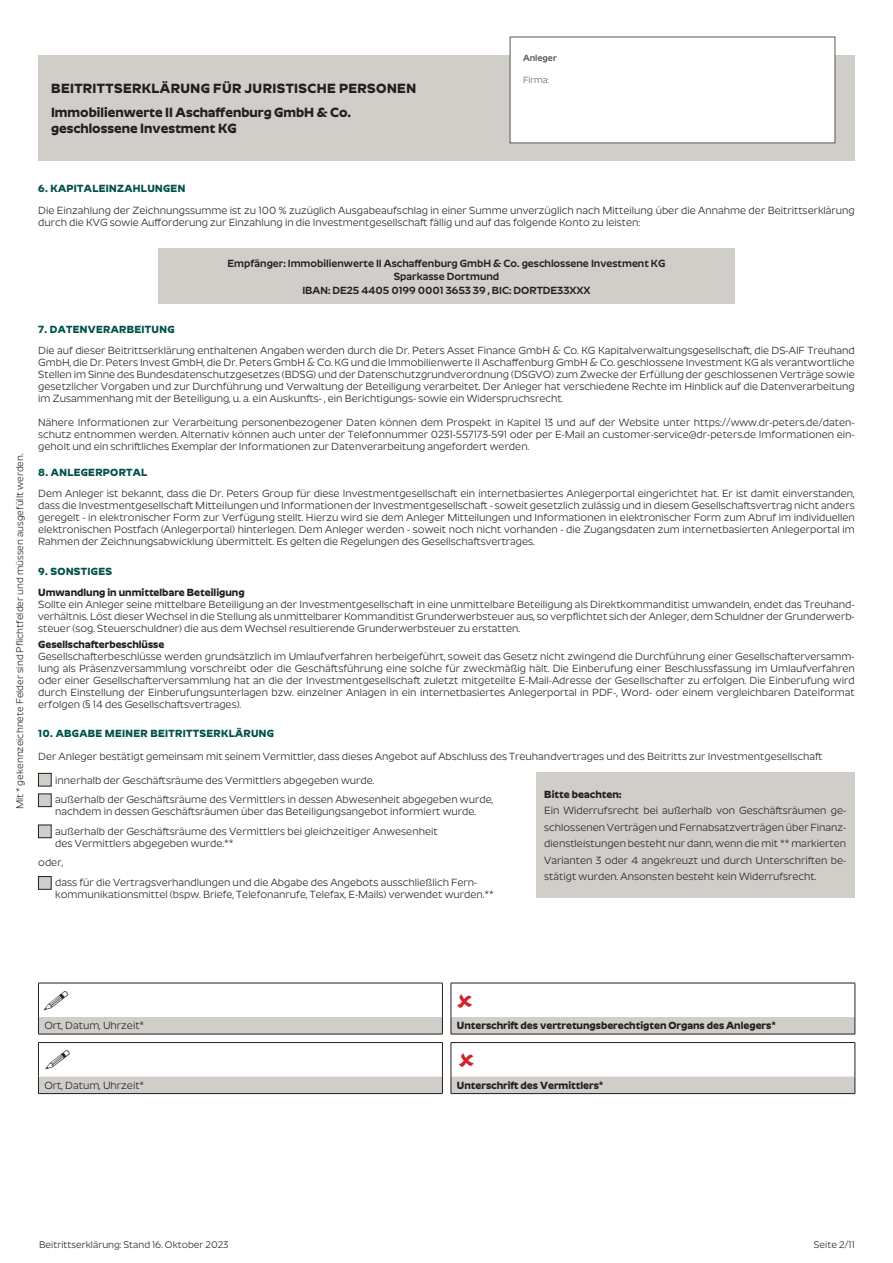
<style>
.page{position:relative;width:893px;height:1263px;background:#fff}
.page>*{position:absolute;margin:0;border:0;box-sizing:border-box;transform-origin:0 0}
.t1{font:700 13.5px/16.5px "Roundo";color:#231f20}
.t2{font:700 13.5px "Roundo";letter-spacing:.03em;color:#231f20}
.t3{font:10.5px/12px "Roundo";color:#231f20;text-align:justify}
.t4{font:700 10.5px "Roundo";color:#231f20}
.t5{font:600 10.5px "Roundo";color:#231f20}
.t6{font:700 10.5px "Roundo";letter-spacing:.03em;color:#005047}
.t7{font:9.75px "Roundo";color:#231f20}
.t8{font:600 9px "Roundo";color:#57585a}
.t9{font:9px "Roundo";color:#57585a}
</style>
<div class="page">
<div style="left:38px;top:55px;width:817px;height:106px;background:#d1cdc9"></div>
<div style="left:158px;top:249px;width:577px;height:55px;background:#d1cdc9"></div>
<svg style="left:39px;top:1017px;width:816px;height:76px"></svg>
<svg style="left:38px;top:1017px;width:1px;height:17px"></svg>
<svg style="left:442px;top:1017px;width:1px;height:17px"></svg>
<hr style="left:38px;top:1034px;width:405px;height:1px;background:#231f20">
<svg style="left:451px;top:1017px;width:1px;height:17px"></svg>
<svg style="left:855px;top:1017px;width:1px;height:17px"></svg>
<hr style="left:451px;top:1034px;width:404px;height:1px;background:#231f20">
<svg style="left:38px;top:1076px;width:1px;height:17px"></svg>
<svg style="left:442px;top:1076px;width:1px;height:17px"></svg>
<hr style="left:38px;top:1093px;width:405px;height:1px;background:#231f20">
<svg style="left:451px;top:1076px;width:1px;height:17px"></svg>
<svg style="left:855px;top:1076px;width:1px;height:17px"></svg>
<hr style="left:451px;top:1093px;width:404px;height:1px;background:#231f20">
<hr style="left:38px;top:983px;width:405px;height:1px;background:#231f20">
<hr style="left:38px;top:983px;width:1px;height:34px;background:#231f20">
<hr style="left:451px;top:983px;width:404px;height:1px;background:#231f20">
<hr style="left:855px;top:983px;width:1px;height:34px;background:#231f20">
<hr style="left:451px;top:1042px;width:404px;height:1px;background:#231f20">
<hr style="left:451px;top:1043px;width:1px;height:33px;background:#231f20">
<hr style="left:855px;top:1043px;width:1px;height:33px;background:#231f20">
<hr style="left:38px;top:1042px;width:405px;height:1px;background:#231f20">
<hr style="left:38px;top:1043px;width:1px;height:33px;background:#231f20">
<hr style="left:442px;top:1043px;width:1px;height:33px;background:#231f20">
<hr style="left:442px;top:983px;width:1px;height:34px;background:#231f20">
<hr style="left:451px;top:983px;width:1px;height:34px;background:#231f20">
<div style="left:510px;top:37px;width:325px;height:106px;background:#fff"></div>
<div style="left:38px;top:773px;width:13px;height:13px;background:#d1cdc9"></div>
<div style="left:38px;top:773px;width:13px;height:13px;border:1px solid #231f20"></div>
<div style="left:38px;top:794px;width:13px;height:13px;background:#d1cdc9"></div>
<div style="left:38px;top:794px;width:13px;height:13px;border:1px solid #231f20"></div>
<div style="left:38px;top:825px;width:13px;height:13px;background:#d1cdc9"></div>
<div style="left:38px;top:825px;width:13px;height:13px;border:1px solid #231f20"></div>
<div style="left:38px;top:876px;width:13px;height:13px;background:#d1cdc9"></div>
<div style="left:38px;top:876px;width:13px;height:13px;border:1px solid #231f20"></div>
<div style="left:536px;top:772px;width:319px;height:126px;background:#d1cdc9"></div>
<svg style="left:45px;top:1050px;width:25px;height:20px"></svg>
<svg style="left:459px;top:1053px;width:15px;height:14px"></svg>
<p class="t2" style="left:51px;top:80px;width:367px">BEITRITTSERKLÄRUNG FÜR JURISTISCHE PERSONEN</p>
<p class="t1" style="left:51px;top:105px;width:302px">Immobilienwerte II Aschaffenburg GmbH &amp; Co. geschlossene Investment KG</p>
<p class="t8" style="left:523px;top:53px;width:35px">Anleger</p>
<p class="t9" style="left:523px;top:75px;width:27px">Firma:</p>
<p class="t7" style="left:14px;top:809px;width:357px;rotate:-90deg">Mit * gekennzeichnete Felder sind Pflichtfelder und müssen ausgefüllt werden.</p>
<p class="t6" style="left:38px;top:183px;width:149px">6. KAPITALEINZAHLUNGEN</p>
<p class="t3" style="left:38px;top:205px;width:818px">Die Einzahlung der Zeichnungssumme ist zu 100 % zuzüglich Ausgabeaufschlag in einer Summe unverzüglich nach Mitteilung über die Annahme der Beitrittserklärung durch die KVG sowie Aufforderung zur Einzahlung in die Investmentgesellschaft fällig und auf das folgende Konto zu leisten:</p>
<p class="t6" style="left:38px;top:323px;width:138px">7. DATENVERARBEITUNG</p>
<p class="t5" style="left:228px;top:257px;width:439px">Empfänger: Immobilienwerte II Aschaffenburg GmbH &amp; Co. geschlossene Investment KG</p>
<p class="t5" style="left:394px;top:271px;width:107px">Sparkasse Dortmund</p>
<p class="t5" style="left:302px;top:284px;width:290px">IBAN: DE25 4405 0199 0001 3653 39 , BIC: DORTDE33XXX</p>
<p class="t3" style="left:38px;top:345px;width:818px">Die auf dieser Beitrittserklärung enthaltenen Angaben werden durch die Dr. Peters Asset Finance GmbH &amp; Co. KG Kapitalverwaltungsgesellschaft, die DS-AIF Treuhand GmbH, die Dr. Peters Invest GmbH, die Dr. Peters GmbH &amp; Co. KG und die Immobilienwerte II Aschaffenburg GmbH &amp; Co. geschlossene Investment KG als verantwortliche Stellen im Sinne des Bundesdatenschutzgesetzes (BDSG) und der Datenschutzgrundverordnung (DSGVO) zum Zwecke der Erfüllung der geschlossenen Verträge sowie gesetzlicher Vorgaben und zur Durchführung und Verwaltung der Beteiligung verarbeitet. Der Anleger hat verschiedene Rechte im Hinblick auf die Datenverarbeitung im Zusammenhang mit der Beteiligung, u. a. ein Auskunfts- , ein Berichtigungs- sowie ein Widerspruchsrecht.</p>
<p class="t3" style="left:38px;top:417px;width:818px">Nähere Informationen zur Verarbeitung personenbezogener Daten können dem Prospekt in Kapitel 13 und auf der Website unter https://www.dr-peters.de/daten&shy;schutz entnommen werden. Alternativ können auch unter der Telefonnummer 0231-557173-591 oder per E-Mail an customer-service@dr-peters.de Imformationen ein&shy;geholt und ein schriftliches Exemplar der Informationen zur Datenverarbeitung angefordert werden.</p>
<p class="t6" style="left:38px;top:466px;width:111px">8. ANLEGERPORTAL</p>
<p class="t3" style="left:38px;top:488px;width:818px">Dem Anleger ist bekannt, dass die Dr. Peters Group für diese Investmentgesellschaft ein internetbasiertes Anlegerportal eingerichtet hat. Er ist damit einverstanden, dass die Investmentgesellschaft Mitteilungen und Informationen der Investmentgesellschaft - soweit gesetzlich zulässig und in diesem Gesellschaftsvertrag nicht anders geregelt - in elektronischer Form zur Verfügung stellt. Hierzu wird sie dem Anleger Mitteilungen und Informationen in elektronischer Form zum Abruf im individuellen elektronischen Postfach (Anlegerportal) hinterlegen. Dem Anleger werden - soweit noch nicht vorhanden - die Zugangsdaten zum internetbasierten Anlegerportal im Rahmen der Zeichnungsabwicklung übermittelt. Es gelten die Regelungen des Gesellschaftsvertrages.</p>
<p class="t6" style="left:38px;top:565px;width:75px">9. SONSTIGES</p>
<p class="t4" style="left:38px;top:586px;width:208px">Umwandlung in unmittelbare Beteiligung</p>
<p class="t3" style="left:38px;top:599px;width:818px">Sollte ein Anleger seine mittelbare Beteiligung an der Investmentgesellschaft in eine unmittelbare Beteiligung als Direktkommanditist umwandeln, endet das Treuhand&shy;verhältnis. Löst dieser Wechsel in die Stellung als unmittelbarer Kommanditist Grunderwerbsteuer aus, so verpflichtet sich der Anleger, dem Schuldner der Grunderwerb&shy;steuer (sog. Steuerschuldner) die aus dem Wechsel resultierende Grunderwerbsteuer zu erstatten.</p>
<p class="t4" style="left:38px;top:639px;width:128px">Gesellschafterbeschlüsse</p>
<p class="t3" style="left:38px;top:651px;width:818px">Gesellschafterbeschlüsse werden grundsätzlich im Umlaufverfahren herbeigeführt, soweit das Gesetz nicht zwingend die Durchführung einer Gesellschafterversamm&shy;lung als Präsenzversammlung vorschreibt oder die Geschäftsführung eine solche für zweckmäßig hält. Die Einberufung einer Beschlussfassung im Umlaufverfahren oder einer Gesellschafterversammlung hat an die der Investmentgesellschaft zuletzt mitgeteilte E-Mail-Adresse der Gesellschafter zu erfolgen. Die Einberufung wird durch Einstellung der Einberufungsunterlagen bzw. einzelner Anlagen in ein internetbasiertes Anlegerportal in PDF-, Word- oder einem vergleichbaren Dateiformat erfolgen (§ 14 des Gesellschaftsvertrages).</p>
<p class="t6" style="left:38px;top:727px;width:237px">10. ABGABE MEINER BEITRITTSERKLÄRUNG</p>
<p class="t3" style="left:38px;top:751px;width:786px">Der Anleger bestätigt gemeinsam mit seinem Vermittler, dass dieses Angebot auf Abschluss des Treuhandvertrages und des Beitritts zur Investmentgesellschaft</p>
<p class="t3" style="left:55px;top:775px;width:321px">innerhalb der Geschäftsräume des Vermittlers abgegeben wurde.</p>
<p class="t3" style="left:55px;top:794px;width:439px">außerhalb der Geschäftsräume des Vermittlers in dessen Abwesenheit abgegeben wurde,</p>
<p class="t3" style="left:55px;top:806px;width:422px">nachdem in dessen Geschäftsräumen über das Beteiligungsangebot informiert wurde.</p>
<p class="t3" style="left:55px;top:826px;width:384px">außerhalb der Geschäftsräume des Vermittlers bei gleichzeitiger Anwesenheit</p>
<p class="t3" style="left:55px;top:838px;width:180px">des Vermittlers abgegeben wurde.**</p>
<p class="t3" style="left:38px;top:857px;width:26px">oder,</p>
<p class="t3" style="left:55px;top:877px;width:424px">dass für die Vertragsverhandlungen und die Abgabe des Angebots ausschließlich Fern-</p>
<p class="t3" style="left:55px;top:889px;width:440px">kommunikationsmittel (bspw. Briefe, Telefonanrufe, Telefax, E-Mails) verwendet wurden.**</p>
<p class="t4" style="left:544px;top:788px;width:79px">Bitte beachten:</p>
<p class="t3" style="left:544px;top:803px;width:303px;line-height:16.5px">Ein Widerrufsrecht bei außerhalb von Geschäftsräumen ge&shy;schlossenen Verträgen und Fernabsatzverträgen über Finanz&shy;dienstleistungen besteht nur dann, wenn die mit ** markierten Varianten 3 oder 4 angekreuzt und durch Unterschriften be&shy;stätigt wurden. Ansonsten besteht kein Widerrufsrecht.</p>
<p class="t3" style="left:44px;top:1020px;width:101px">Ort, Datum, Uhrzeit*</p>
<p class="t4" style="left:457px;top:1020px;width:320px">Unterschrift des vertretungsberechtigten Organs des Anlegers*</p>
<p class="t3" style="left:44px;top:1080px;width:101px">Ort, Datum, Uhrzeit*</p>
<p class="t4" style="left:457px;top:1079px;width:148px">Unterschrift des Vermittlers*</p>
<p class="t7" style="left:39px;top:1239px;width:191px">Beitrittserklärung: Stand 16. Oktober 2023</p>
<p class="t7" style="left:814px;top:1239px;width:42px">Seite 2/11</p>
</div>
